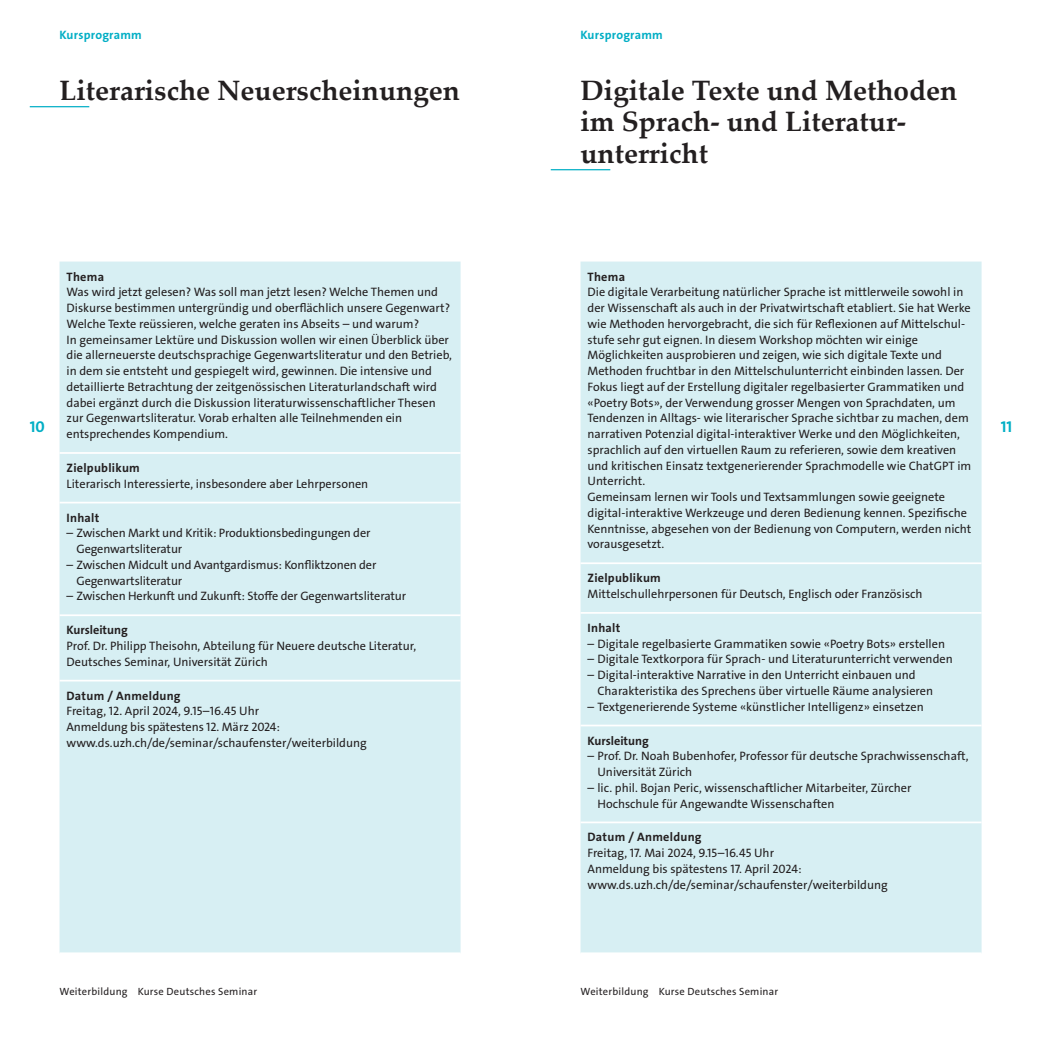
<style>
.page{position:relative;width:1042px;height:1042px;background:#fff}
.page>*{position:absolute;margin:0;border:0;box-sizing:border-box;transform-origin:0 0}
.Titel_Linie{font:700 28px/31.5px "Palatino Linotype";color:#231f20}
.t1{font:15.75px "The Sans LP7 Bld";color:#00aec5}
.Tabellen_Zellentext{font:12.25px/15.8px "The Sans LP5 Plain";color:#231f20}
.Tabellen_Zellentitel{font:12.25px "The Sans LP7 Bld";letter-spacing:.02em;color:#231f20}
.Kopfzeile{font:12.25px "The Sans LP7 Bld";letter-spacing:.02em;color:#00aec5}
.Tabellen_Zellentext-2{font:12.25px "The Sans LP7 Bld";color:#231f20}
.t2{font:10.5px "The Sans LP5 Plain";letter-spacing:.02em;color:#231f20}
</style>
<div class="page">
<hr style="left:551px;top:169px;width:59px;height:1px;background:#00aec5">
<div style="left:580px;top:261px;width:401px;height:691px;background:#d7eff3"></div>
<hr style="left:580px;top:562px;width:401px;height:2px;background:#fff">
<hr style="left:580px;top:612px;width:401px;height:2px;background:#fff">
<hr style="left:580px;top:724px;width:401px;height:2px;background:#fff">
<hr style="left:580px;top:821px;width:401px;height:2px;background:#fff">
<hr style="left:30px;top:106px;width:59px;height:1px;background:#00aec5">
<div style="left:60px;top:261px;width:400px;height:691px;background:#d7eff3"></div>
<hr style="left:60px;top:452px;width:400px;height:2px;background:#fff">
<hr style="left:60px;top:502px;width:400px;height:1px;background:#fff">
<hr style="left:60px;top:614px;width:400px;height:2px;background:#fff">
<hr style="left:60px;top:680px;width:400px;height:1px;background:#fff">
<p class="Kopfzeile" style="left:60px;top:27px;width:84px">Kursprogramm</p>
<p class="Kopfzeile" style="left:580px;top:27px;width:84px">Kursprogramm</p>
<p class="Titel_Linie" style="left:580px;top:74px;width:378px">Digitale Texte und Methoden im Sprach- und Literatur&shy;unterricht</p>
<p class="Titel_Linie" style="left:60px;top:74px;width:402px">Literarische Neuerscheinungen</p>
<p class="t1" style="left:30px;top:417px;width:16px">10</p>
<p class="Tabellen_Zellentitel" style="left:67px;top:268px;width:39px">Thema</p>
<p class="Tabellen_Zellentext" style="left:67px;top:284px;width:385px">Was wird jetzt gelesen? Was soll man jetzt lesen? Welche Themen und<br>Diskurse bestimmen untergründig und oberflächlich unsere Gegenwart?<br>Welche Texte reüssieren, welche geraten ins Abseits – und warum?</p>
<p class="Tabellen_Zellentext" style="left:67px;top:332px;width:387px">In gemeinsamer Lektüre und Diskussion wollen wir einen Überblick über die allerneuerste deutschsprachige Gegenwartsliteratur und den Betrieb, in dem sie entsteht und gespiegelt wird, gewinnen. Die intensive und detaillierte Betrachtung der zeitgenössischen Literaturlandschaft wird dabei ergänzt durch die Diskussion literaturwissenschaftlicher Thesen zur Gegenwartsliteratur. Vorab erhalten alle Teilnehmenden ein entsprechendes Kompendium.</p>
<p class="Tabellen_Zellentitel" style="left:67px;top:460px;width:75px">Zielpublikum</p>
<p class="Tabellen_Zellentext" style="left:67px;top:476px;width:303px">Literarisch Interessierte, insbesondere aber Lehrpersonen</p>
<p class="Tabellen_Zellentitel" style="left:67px;top:509px;width:34px">Inhalt</p>
<p class="Tabellen_Zellentext" style="left:76px;top:525px;width:295px;text-indent:-10px">– Zwischen Markt und Kritik: Produktionsbedingungen der<br>Gegenwartsliteratur</p>
<p class="Tabellen_Zellentext" style="left:76px;top:557px;width:301px;text-indent:-10px">– Zwischen Midcult und Avantgardismus: Konfliktzonen der<br>Gegenwartsliteratur</p>
<p class="Tabellen_Zellentext" style="left:67px;top:588px;width:341px">– Zwischen Herkunft und Zukunft: Stoffe der Gegenwartsliteratur</p>
<p class="Tabellen_Zellentext-2" style="left:67px;top:622px;width:63px">Kursleitung</p>
<p class="Tabellen_Zellentext" style="left:67px;top:638px;width:351px">Prof. Dr. Philipp Theisohn, Abteilung für Neuere deutsche Literatur,<br>Deutsches Seminar, Universität Zürich</p>
<p class="Tabellen_Zellentitel" style="left:67px;top:687px;width:116px">Datum / Anmeldung</p>
<p class="Tabellen_Zellentext" style="left:67px;top:703px;width:215px">Freitag, 12. April 2024, 9.15–16.45 Uhr<br>Anmeldung bis spätestens 12. März 2024:</p>
<p class="Tabellen_Zellentext" style="left:67px;top:735px;width:302px">www.ds.uzh.ch/de/seminar/schaufenster/weiterbildung</p>
<p class="t2" style="left:60px;top:985px;width:199px">Weiterbildung Kurse Deutsches Seminar</p>
<p class="Tabellen_Zellentitel" style="left:587px;top:268px;width:39px">Thema</p>
<p class="Tabellen_Zellentext" style="left:587px;top:284px;width:385px">Die digitale Verarbeitung natürlicher Sprache ist mittlerweile sowohl in der Wissenschaft als auch in der Privatwirtschaft etabliert. Sie hat Werke wie Methoden hervorgebracht, die sich für Reflexionen auf Mittelschul&shy;stufe sehr gut eignen. In diesem Workshop möchten wir einige Möglichkeiten ausprobieren und zeigen, wie sich digitale Texte und Methoden fruchtbar in den Mittelschulunterricht einbinden lassen. Der Fokus liegt auf der Erstellung digitaler regelbasierter Grammatiken und «Poetry Bots», der Verwendung grosser Mengen von Sprachdaten, um Tendenzen in Alltags- wie literarischer Sprache sichtbar zu machen, dem narrativen Potenzial digital-interaktiver Werke und den Möglichkeiten, sprachlich auf den virtuellen Raum zu referieren, sowie dem kreativen und kritischen Einsatz textgenerierender Sprachmodelle wie ChatGPT im Unterricht.</p>
<p class="Tabellen_Zellentext" style="left:587px;top:489px;width:385px">Gemeinsam lernen wir Tools und Textsammlungen sowie geeignete digital-interaktive Werkzeuge und deren Bedienung kennen. Spezifische Kenntnisse, abgesehen von der Bedienung von Computern, werden nicht vorausgesetzt.</p>
<p class="Tabellen_Zellentitel" style="left:587px;top:570px;width:75px">Zielpublikum</p>
<p class="Tabellen_Zellentext" style="left:587px;top:586px;width:336px">Mittelschullehrpersonen für Deutsch, Englisch oder Französisch</p>
<p class="Tabellen_Zellentitel" style="left:587px;top:620px;width:34px">Inhalt</p>
<p class="Tabellen_Zellentext" style="left:587px;top:636px;width:359px">– Digitale regelbasierte Grammatiken sowie «Poetry Bots» erstellen</p>
<p class="Tabellen_Zellentext" style="left:587px;top:651px;width:367px">– Digitale Textkorpora für Sprach- und Literaturunterricht verwenden</p>
<p class="Tabellen_Zellentext" style="left:597px;top:667px;width:337px;text-indent:-10px">– Digital-interaktive Narrative in den Unterricht einbauen und<br>Charakteristika des Sprechens über virtuelle Räume analysieren</p>
<p class="Tabellen_Zellentext" style="left:587px;top:699px;width:338px">– Textgenerierende Systeme «künstlicher Intelligenz» einsetzen</p>
<p class="Tabellen_Zellentext-2" style="left:587px;top:732px;width:63px">Kursleitung</p>
<p class="Tabellen_Zellentext" style="left:597px;top:748px;width:373px;text-indent:-10px">– Prof. Dr. Noah Bubenhofer, Professor für deutsche Sprachwissenschaft,<br>Universität Zürich</p>
<p class="Tabellen_Zellentext" style="left:597px;top:780px;width:316px;text-indent:-10px">– lic. phil. Bojan Peric, wissenschaftlicher Mitarbeiter, Zürcher<br>Hochschule für Angewandte Wissenschaften</p>
<p class="Tabellen_Zellentitel" style="left:587px;top:829px;width:116px">Datum / Anmeldung</p>
<p class="Tabellen_Zellentext" style="left:587px;top:845px;width:188px">Freitag, 17. Mai 2024, 9.15–16.45 Uhr</p>
<p class="Tabellen_Zellentext" style="left:587px;top:861px;width:215px">Anmeldung bis spätestens 17. April 2024:</p>
<p class="Tabellen_Zellentext" style="left:587px;top:877px;width:302px">www.ds.uzh.ch/de/seminar/schaufenster/weiterbildung</p>
<p class="t1" style="left:1001px;top:417px;width:13px">11</p>
<p class="t2" style="left:580px;top:985px;width:199px">Weiterbildung Kurse Deutsches Seminar</p>
</div>
